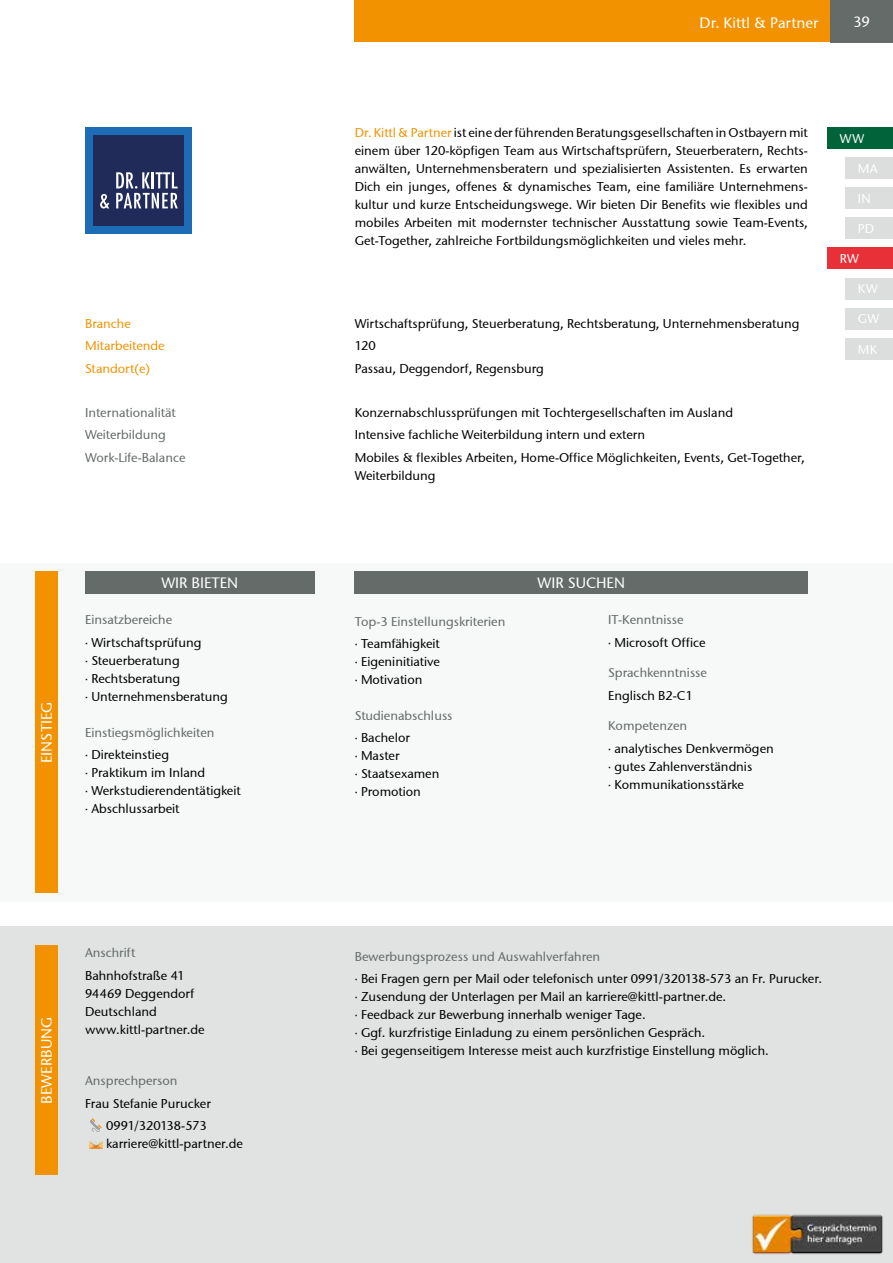
<style>
.page{position:relative;width:893px;height:1263px;background:#fff}
.page>*{position:absolute;margin:0;border:0;box-sizing:border-box;transform-origin:0 0}
.t1{font:15px "Stone Sans ITCTT Medium";color:#fff}
.t2{font:12.75px/18px "Stone Sans ITCTT Medium";color:#000}
.t3{font:12.75px/22.2px "Stone Sans ITCTT Medium";color:#646b68}
.t4{font:12.75px/22.2px "Stone Sans ITCTT Medium";color:#f39200}
.t5{font:12.75px "Stone Sans ITCTT Medium";letter-spacing:.02em;color:#fff}
.s1{color:#f39200}
.s2{color:#646b68}
.s3{font-family:"Muli"}
.s4{font-family:"Muli";color:#000}
.s5{color:#000}
</style>
<div class="page">
<div style="left:0;top:563px;width:893px;height:338px;background:#f7f8f8"></div>
<div style="left:0;top:926px;width:893px;height:337px;background:#e0e3e2"></div>
<div style="left:35px;top:572px;width:22px;height:321px;background:#f39200"></div>
<div style="left:85px;top:571px;width:230px;height:22px;background:#646b68"></div>
<div style="left:355px;top:571px;width:453px;height:22px;background:#646b68"></div>
<div style="left:35px;top:945px;width:22px;height:230px;background:#f39200"></div>
<div style="left:355px;top:0;width:477px;height:42px;background:#f39200"></div>
<div style="left:830px;top:0;width:63px;height:42px;background:#646b68"></div>
<img style="left:752px;top:1214px;width:131px;height:41px">
<svg style="left:90px;top:1118px;width:12px;height:14px"></svg>
<svg style="left:90px;top:1141px;width:12px;height:7px"></svg>
<div style="left:85px;top:128px;width:106px;height:106px;background:#1c6db6"></div>
<div style="left:93px;top:136px;width:90px;height:90px;background:#212b59"></div>
<svg style="left:100px;top:194px;width:9px;height:15px"></svg>
<svg style="left:116px;top:172px;width:62px;height:36px"></svg>
<div style="left:845px;top:188px;width:48px;height:21px;background:#dbdedc"></div>
<div style="left:845px;top:158px;width:48px;height:21px;background:#dbdedc"></div>
<div style="left:827px;top:128px;width:66px;height:21px;background:#00633a"></div>
<div style="left:827px;top:248px;width:66px;height:21px;background:#e73037"></div>
<div style="left:845px;top:278px;width:48px;height:21px;background:#dbdedc"></div>
<div style="left:845px;top:338px;width:48px;height:21px;background:#dbdedc"></div>
<div style="left:845px;top:308px;width:48px;height:21px;background:#dbdedc"></div>
<div style="left:845px;top:218px;width:48px;height:21px;background:#dbdedc"></div>
<p class="t1" style="left:700px;top:14px;width:120px">Dr. Kittl &amp; Partner</p>
<p class="t1" style="left:853px;top:12px;width:19px">39</p>
<p class="t4" style="left:85px;top:312px;width:81px">Branche<br>Mitarbeitende<br>Standort(e)</p>
<p class="t3" style="left:85px;top:401px;width:102px">Internationalität<br>Weiterbildung<br>Work-Life-Balance</p>
<p class="t2" style="left:355px;top:124px;width:455px;text-align:justify"><span class="s1">Dr. Kittl &amp; Partner</span> ist eine der führenden Beratungsgesellschaften in Ostbayern mit einem über 120-köpfigen Team aus Wirtschaftsprüfern, Steuerberatern, Rechts&shy;anwälten, Unternehmensberatern und spezialisierten Assistenten. Es erwarten Dich ein junges, offenes &amp; dynamisches Team, eine familiäre Unternehmens&shy;kultur und kurze Entscheidungswege. Wir bieten Dir Benefits wie flexibles und mobiles Arbeiten mit modernster technischer Ausstattung sowie Team-Events, Get-Together, zahlreiche Fortbildungsmöglichkeiten und vieles mehr.</p>
<p class="t2" style="left:355px;top:312px;width:446px;line-height:22.2px">Wirtschaftsprüfung, Steuerberatung, Rechtsberatung, Unternehmensberatung<br>120<br>Passau, Deggendorf, Regensburg</p>
<p class="t2" style="left:355px;top:401px;width:452px;line-height:22.2px">Konzernabschlussprüfungen mit Tochtergesellschaften im Ausland<br>Intensive fachliche Weiterbildung intern und extern<br>Mobiles &amp; flexibles Arbeiten, Home-Office Möglichkeiten, Events, Get-Together,</p>
<p class="t2" style="left:355px;top:466px;width:82px">Weiterbildung</p>
<p class="t5" style="left:840px;top:131px;width:26px">WW</p>
<p class="t5" style="left:858px;top:161px;width:21px">MA</p>
<p class="t5" style="left:858px;top:191px;width:14px">IN</p>
<p class="t5" style="left:858px;top:221px;width:18px">PD</p>
<p class="t5" style="left:840px;top:251px;width:20px">RW</p>
<p class="t5" style="left:858px;top:281px;width:21px">KW</p>
<p class="t5" style="left:858px;top:311px;width:23px">GW</p>
<p class="t5" style="left:858px;top:341px;width:21px">MK</p>
<p class="t1" style="left:37px;top:763px;width:63px;rotate:-90deg">EINSTIEG</p>
<p class="t1" style="left:161px;top:573px;width:78px">WIR BIETEN</p>
<p class="t1" style="left:538px;top:573px;width:89px">WIR SUCHEN</p>
<p class="t2" style="left:85px;top:609px;width:118px;line-height:22.2px"><span class="s2">Einsatzbereiche<br></span><span class="s3">·</span> Wirtschaftsprüfung</p>
<p class="t2" style="left:85px;top:651px;width:144px"><span class="s3">·</span> Steuerberatung<br><span class="s3">·</span> Rechtsberatung<br><span class="s3">·</span> Unternehmensberatung</p>
<p class="t3" style="left:85px;top:721px;width:131px">Einstiegsmöglichkeiten <span class="s4">·</span> <span class="s5">Direkteinstieg</span></p>
<p class="t2" style="left:85px;top:763px;width:157px"><span class="s3">·</span> Praktikum im Inland<br><span class="s3">·</span> Werkstudierendentätigkeit <span class="s3">·</span> Abschlussarbeit</p>
<p class="t3" style="left:355px;top:610px;width:152px">Top-3 Einstellungskriterien <span class="s4">·</span> <span class="s5">Teamfähigkeit</span></p>
<p class="t2" style="left:355px;top:652px;width:87px"><span class="s3">·</span> Eigeninitiative <span class="s3">·</span> Motivation</p>
<p class="t3" style="left:355px;top:704px;width:99px">Studienabschluss <span class="s4">·</span> <span class="s5">Bachelor</span></p>
<p class="t2" style="left:355px;top:747px;width:86px"><span class="s3">·</span> Master<br><span class="s3">·</span> Staatsexamen <span class="s3">·</span> Promotion</p>
<p class="t2" style="left:608px;top:609px;width:99px;line-height:22.2px"><span class="s2">IT-Kenntnisse<br></span><span class="s3">·</span> Microsoft Office</p>
<p class="t3" style="left:608px;top:662px;width:100px">Sprachkenntnisse</p>
<p class="t2" style="left:608px;top:686px;width:86px">Englisch B2-C1</p>
<p class="t2" style="left:608px;top:715px;width:167px;line-height:22.2px"><span class="s2">Kompetenzen<br></span><span class="s3">·</span> analytisches Denkvermögen</p>
<p class="t2" style="left:608px;top:757px;width:146px"><span class="s3">·</span> gutes Zahlenverständnis <span class="s3">·</span> Kommunikationsstärke</p>
<p class="t1" style="left:37px;top:1104px;width:88px;rotate:-90deg">BEWERBUNG</p>
<p class="t3" style="left:85px;top:942px;width:52px">Anschrift</p>
<p class="t2" style="left:85px;top:966px;width:121px">Bahnhofstraße 41<br>94469 Deggendorf<br>Deutschland www.kittl-partner.de</p>
<p class="t3" style="left:85px;top:1070px;width:94px">Ansprechperson</p>
<p class="t2" style="left:106px;top:1092px;width:106px;line-height:22.2px;text-indent:-21px">Frau Stefanie Purucker<br>0991/320138-573</p>
<p class="t2" style="left:106px;top:1134px;width:138px">karriere@kittl-partner.de</p>
<p class="t2" style="left:355px;top:945px;width:469px;line-height:22.2px"><span class="s2">Bewerbungsprozess und Auswahlverfahren<br></span><span class="s3">·</span> Bei Fragen gern per Mail oder telefonisch unter 0991/320138-573 an Fr. Purucker.</p>
<p class="t2" style="left:355px;top:987px;width:416px"><span class="s3">·</span> Zusendung der Unterlagen per Mail an karriere@kittl-partner.de.<br><span class="s3">·</span> Feedback zur Bewerbung innerhalb weniger Tage.<br><span class="s3">·</span> Ggf. kurzfristige Einladung zu einem persönlichen Gespräch.<br><span class="s3">·</span> Bei gegenseitigem Interesse meist auch kurzfristige Einstellung möglich.</p>
</div>
